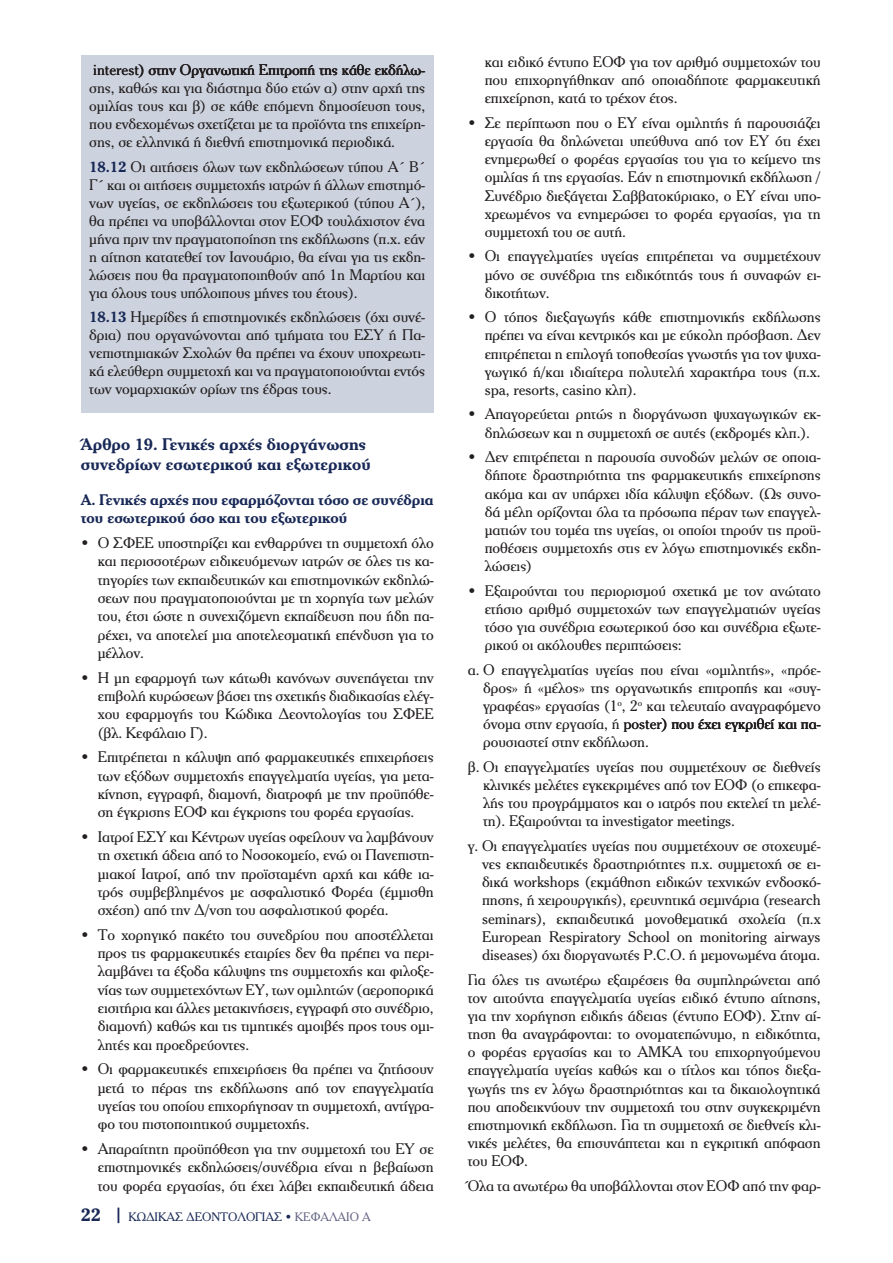
<style>
.page{position:relative;width:893px;height:1263px;background:#fff}
.page>*{position:absolute;margin:0;border:0;box-sizing:border-box;transform-origin:0 0}
.ΑΡΘΡΟ{font:700 16.5px/20.1px "PF Cheltenham";color:#192957}
.BULLET{font:15px/18.3px "PF Cheltenham";letter-spacing:-.005em;color:#231f20;text-align:justify}
.ΤΕΧΤ{font:15px/18.1px "PF Cheltenham";letter-spacing:-.005em;color:#231f20;text-align:justify}
.TEXT_COLOUR_BLUE{font:700 15px/18.3px "PF Cheltenham";letter-spacing:-.005em;color:#192957}
.t1{font:12px "PF Cheltenham";color:#192957}
.s1{font-weight:700;color:#192957}
.s2{font-weight:700;font-size:18px}
.s3{color:#646485}
</style>
<div class="page">
<div style="left:81px;top:55px;width:353px;height:357px;background:#cdd3de"></div>
<p class="ΤΕΧΤ" style="left:89px;top:61px;width:337px">interest) στην Οργανωτική Επιτροπή της κάθε εκδήλω&shy;σης, καθώς και για διάστημα δύο ετών α) στην αρχή της ομιλίας τους και β) σε κάθε επόμενη δημοσίευση τους, που ενδεχομένως σχετίζεται με τα προϊόντα της επιχείρη&shy;σης, σε ελληνικά ή διεθνή επιστημονικά περιοδικά.</p>
<p class="ΤΕΧΤ" style="left:89px;top:157px;width:337px"><span class="s1">18.12</span> Οι αιτήσεις όλων των εκδηλώσεων τύπου Α΄ Β΄ Γ΄ και οι αιτήσεις συμμετοχής ιατρών ή άλλων επιστημό&shy;νων υγείας, σε εκδηλώσεις του εξωτερικού (τύπου Α΄), θα πρέπει να υποβάλλονται στον ΕΟΦ τουλάχιστον ένα μήνα πριν την πραγματοποίηση της εκδήλωσης (π.χ. εάν η αίτηση κατατεθεί τον Ιανουάριο, θα είναι για τις εκδη&shy;λώσεις που θα πραγματοποιηθούν από 1η Μαρτίου και για όλους τους υπόλοιπους μήνες του έτους).</p>
<p class="ΤΕΧΤ" style="left:89px;top:308px;width:337px"><span class="s1">18.13</span> Ημερίδες ή επιστημονικές εκδηλώσεις (όχι συνέ&shy;δρια) που οργανώνονται από τμήματα του ΕΣΥ ή Πα&shy;νεπιστημιακών Σχολών θα πρέπει να έχουν υποχρεωτι&shy;κά ελεύθερη συμμετοχή και να πραγματοποιούνται εντός των νομαρχιακών ορίων της έδρας τους.</p>
<p class="ΑΡΘΡΟ" style="left:81px;top:433px;width:291px">Άρθρο 19. Γενικές αρχές διοργάνωσης συνεδρίων εσωτερικού και εξωτερικού</p>
<p class="TEXT_COLOUR_BLUE" style="left:81px;top:490px;width:354px">Α. Γενικές αρχές που εφαρμόζονται τόσο σε συνέδρια του εσωτερικού όσο και του εξωτερικού</p>
<p class="BULLET" style="left:98px;top:533px;width:337px;text-indent:-17px">Þ Ο ΣΦΕΕ υποστηρίζει και ενθαρρύνει τη συμμετοχή όλο και περισσοτέρων ειδικευόμενων ιατρών σε όλες τις κα&shy;τηγορίες των εκπαιδευτικών και επιστημονικών εκδηλώ&shy;σεων που πραγματοποιούνται με τη χορηγία των μελών του, έτσι ώστε η συνεχιζόμενη εκπαίδευση που ήδη πα&shy;ρέχει, να αποτελεί μια αποτελεσματική επένδυση για το μέλλον.</p>
<p class="BULLET" style="left:98px;top:668px;width:337px;text-indent:-17px">Þ Η μη εφαρμογή των κάτωθι κανόνων συνεπάγεται την επιβολή κυρώσεων βάσει της σχετικής διαδικασίας ελέγ&shy;χου εφαρμογής του Κώδικα Δεοντολογίας του ΣΦΕΕ (βλ. Κεφάλαιο Γ).</p>
<p class="BULLET" style="left:98px;top:748px;width:337px;text-indent:-17px">Þ Επιτρέπεται η κάλυψη από φαρμακευτικές επιχειρήσεις των εξόδων συμμετοχής επαγγελματία υγείας, για μετα&shy;κίνηση, εγγραφή, διαμονή, διατροφή με την προϋπόθε&shy;ση έγκρισης ΕΟΦ και έγκρισης του φορέα εργασίας.</p>
<p class="BULLET" style="left:98px;top:827px;width:337px;text-indent:-17px">Þ Ιατροί ΕΣΥ και Κέντρων υγείας οφείλουν να λαμβάνουν τη σχετική άδεια από το Νοσοκομείο, ενώ οι Πανεπιστη&shy;μιακοί Ιατροί, από την προϊσταμένη αρχή και κάθε ια&shy;τρός συμβεβλημένος με ασφαλιστικό Φορέα (έμμισθη σχέση) από την Δ/νση του ασφαλιστικού φορέα.</p>
<p class="BULLET" style="left:98px;top:925px;width:337px;text-indent:-17px">Þ Τo χορηγικό πακέτο του συνεδρίου που αποστέλλεται προς τις φαρμακευτικές εταιρίες δεν θα πρέπει να περι&shy;λαμβάνει τα έξοδα κάλυψης της συμμετοχής και φιλοξε&shy;νίας των συμμετεχόντων ΕΥ, των ομιλητών (αεροπορικά εισιτήρια και άλλες μετακινήσεις, εγγραφή στο συνέδριο, διαμονή) καθώς και τις τιμητικές αμοιβές προς τους ομι&shy;λητές και προεδρεύοντες.</p>
<p class="BULLET" style="left:98px;top:1060px;width:337px;text-indent:-17px">Þ Οι φαρμακευτικές επιχειρήσεις θα πρέπει να ζητήσουν μετά το πέρας της εκδήλωσης από τον επαγγελματία υγείας του οποίου επιχορήγησαν τη συμμετοχή, αντίγρα&shy;φο του πιστοποιητικού συμμετοχής.</p>
<p class="BULLET" style="left:98px;top:1139px;width:337px;text-indent:-17px">Þ Απαραίτητη προϋπόθεση για την συμμετοχή του ΕΥ σε επιστημονικές εκδηλώσεις/συνέδρια είναι η βεβαίωση του φορέα εργασίας, ότι έχει λάβει εκπαιδευτική άδεια</p>
<p class="t1" style="left:81px;top:1210px;width:291px"><span class="s2">22 |</span> ΚΩΔΙΚΑΣ ΔΕΟΝΤΟΛΟΓΙΑΣ <span class="s3">ΚΕΦΑΛΑΙΟ Α</span></p>
<p class="BULLET" style="left:485px;top:52px;width:337px">και ειδικό έντυπο ΕΟΦ για τον αριθμό συμμετοχών του που επιχορηγήθηκαν από οποιαδήποτε φαρμακευτική επιχείρηση, κατά το τρέχον έτος.</p>
<p class="BULLET" style="left:485px;top:113px;width:337px;text-indent:-17px">Þ Σε περίπτωση που ο ΕΥ είναι ομιλητής ή παρουσιάζει εργασία θα δηλώνεται υπεύθυνα από τον ΕΥ ότι έχει ενημερωθεί ο φορέας εργασίας του για το κείμενο της ομιλίας ή της εργασίας. Εάν η επιστημονική εκδήλωση / Συνέδριο διεξάγεται Σαββατοκύριακο, ο ΕΥ είναι υπο&shy;χρεωμένος να ενημερώσει το φορέα εργασίας, για τη συμμετοχή του σε αυτή.</p>
<p class="BULLET" style="left:485px;top:247px;width:337px;text-indent:-17px">Þ Οι επαγγελματίες υγείας επιτρέπεται να συμμετέχουν μόνο σε συνέδρια της ειδικότητάς τους ή συναφών ει&shy;δικοτήτων.</p>
<p class="BULLET" style="left:485px;top:308px;width:337px;text-indent:-17px">Þ Ο τόπος διεξαγωγής κάθε επιστημονικής εκδήλωσης πρέπει να είναι κεντρικός και με εύκολη πρόσβαση. Δεν επιτρέπεται η επιλογή τοποθεσίας γνωστής για τον ψυχα&shy;γωγικό ή/και ιδιαίτερα πολυτελή χαρακτήρα τους (π.χ. spa, resorts, casino κλπ).</p>
<p class="BULLET" style="left:468px;top:405px;width:354px;text-align:center">Þ Απαγορεύεται ρητώς η διοργάνωση ψυχαγωγικών εκ&shy;δηλώσεων και η συμμετοχή σε αυτές (εκδρομές κλπ.).</p>
<p class="BULLET" style="left:485px;top:448px;width:337px;text-indent:-17px">Þ Δεν επιτρέπεται η παρουσία συνοδών μελών σε οποια&shy;δήποτε δραστηριότητα της φαρμακευτικής επιχείρησης ακόμα και αν υπάρχει ιδία κάλυψη εξόδων. (Ως συνο&shy;δά μέλη ορίζονται όλα τα πρόσωπα πέραν των επαγγελ&shy;ματιών του τομέα της υγείας, οι οποίοι τηρούν τις προϋ&shy;ποθέσεις συμμετοχής στις εν λόγω επιστημονικές εκδη&shy;λώσεις)</p>
<p class="BULLET" style="left:485px;top:581px;width:337px;text-indent:-17px">Þ Εξαιρούνται του περιορισμού σχετικά με τον ανώτατο ετήσιο αριθμό συμμετοχών των επαγγελματιών υγείας τόσο για συνέδρια εσωτερικού όσο και συνέδρια εξωτε&shy;ρικού οι ακόλουθες περιπτώσεις:</p>
<p class="ΤΕΧΤ" style="left:483px;top:660px;width:339px;text-indent:-15px">α. Ο επαγγελματίας υγείας που είναι «ομιλητής», «πρόε&shy;δρος» ή «μέλος» της οργανωτικής επιτροπής και «συγ&shy;γραφέας» εργασίας (1<sup>ο</sup>, 2<sup>ο</sup> και τελευταίο αναγραφόμενο όνομα στην εργασία, ή poster) που έχει εγκριθεί και πα&shy;ρουσιαστεί στην εκδήλωση.</p>
<p class="ΤΕΧΤ" style="left:483px;top:757px;width:339px;text-indent:-15px">β. Οι επαγγελματίες υγείας που συμμετέχουν σε διεθνείς κλινικές μελέτες εγκεκριμένες από τον ΕΟΦ (ο επικεφα&shy;λής του προγράμματος και ο ιατρός που εκτελεί τη μελέ&shy;τη). Εξαιρούνται τα investigator meetings.</p>
<p class="ΤΕΧΤ" style="left:482px;top:836px;width:340px;text-indent:-14px">γ. Οι επαγγελματίες υγείας που συμμετέχουν σε στοχευμέ&shy;νες εκπαιδευτικές δραστηριότητες π.χ. συμμετοχή σε ει&shy;δικά workshops (εκμάθηση ειδικών τεχνικών ενδοσκό&shy;πησης, ή χειρουργικής), ερευνητικά σεμινάρια (research seminars), εκπαιδευτικά μονοθεματικά σχολεία (π.χ Εuropean Respiratory School on monitoring airways diseases) όχι διοργανωτές P.C.O. ή μεμονωμένα άτομα.</p>
<p class="ΤΕΧΤ" style="left:468px;top:970px;width:354px">Για όλες τις ανωτέρω εξαιρέσεις θα συμπληρώνεται από τον αιτούντα επαγγελματία υγείας ειδικό έντυπο αίτησης, για την χορήγηση ειδικής άδειας (έντυπο ΕΟΦ). Στην αί&shy;τηση θα αναγράφονται: το ονοματεπώνυμο, η ειδικότητα, ο φορέας εργασίας και το ΑΜΚΑ του επιχορηγούμενου επαγγελματία υγείας καθώς και ο τίτλος και τόπος διεξα&shy;γωγής της εν λόγω δραστηριότητας και τα δικαιολογητικά που αποδεικνύουν την συμμετοχή του στην συγκεκριμένη επιστημονική εκδήλωση. Για τη συμμετοχή σε διεθνείς κλι&shy;νικές μελέτες, θα επισυνάπτεται και η εγκριτική απόφαση του ΕΟΦ.</p>
<p class="ΤΕΧΤ" style="left:468px;top:1176px;width:354px">Όλα τα ανωτέρω θα υποβάλλονται στον ΕΟΦ από την φαρ-</p>
</div>
